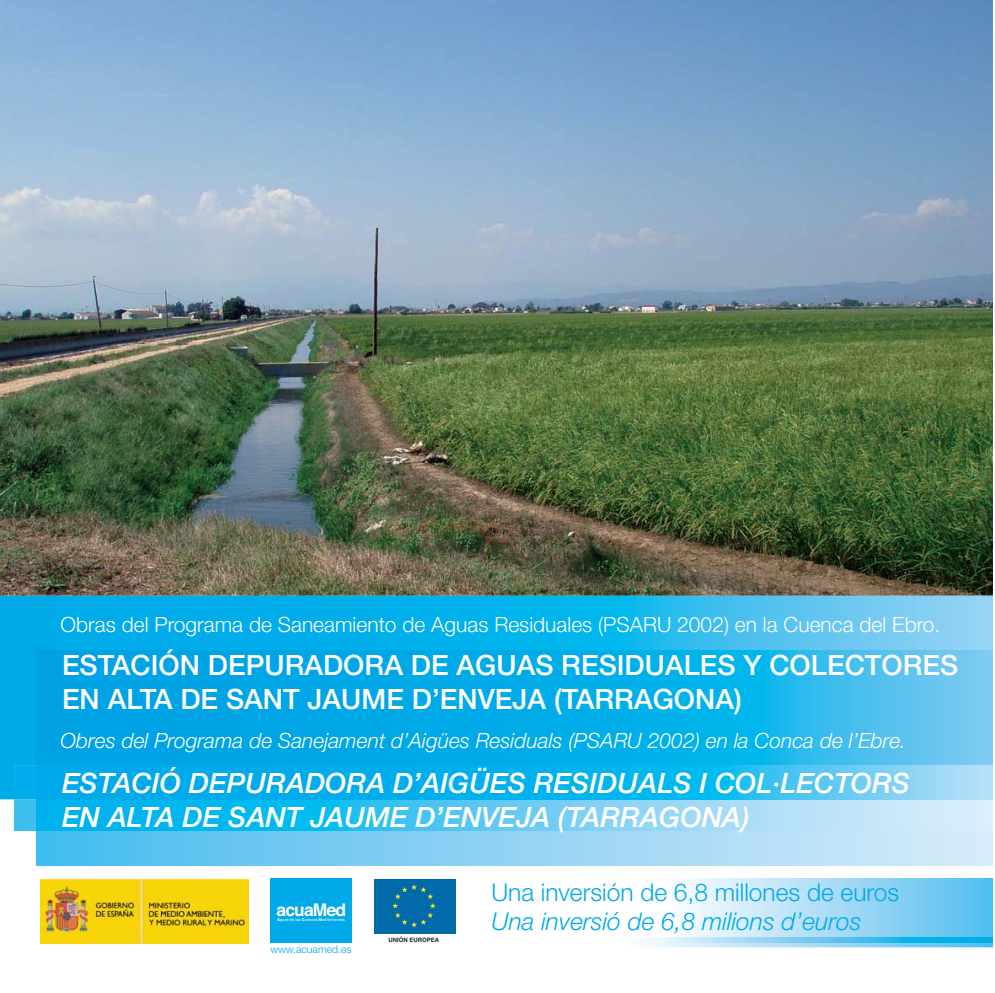
<style>
.page{position:relative;width:995px;height:993px;background:#fff}
.page>*{position:absolute;margin:0;border:0;box-sizing:border-box;transform-origin:0 0}
.t1{font:500 28px/33.6px "Helvetica Neue";color:#fff}
.t2{font:italic 500 28px/33.6px "Helvetica Neue";color:#fff}
.t3{font:300 24.5px "Helvetica Neue";color:#00aae9}
.t4{font:italic 300 24.5px "Helvetica Neue";color:#00aae9}
.t5{font:300 21px "Helvetica Neue";color:#fff}
.t6{font:italic 300 21px "Helvetica Neue";color:#fff}
.t7{font:700 17.32px "Helvetica";letter-spacing:-.05em;color:#fff}
.t8{font:300 10.5px "Helvetica Neue";color:#00aae9}
.t9{font:700 5.95px "Helvetica";color:#18231e}
.t10{font:4.02px "Helvetica";color:#fff}
.s1{font-weight:700}
</style>
<div class="page">
<div style="left:270px;top:878px;width:81px;height:64px;background:#00aae9"></div>
<div style="left:374px;top:878px;width:81px;height:55px;background:#006ba8"></div>
<svg style="left:392px;top:884px;width:43px;height:42px"></svg>
<img style="left:41px;top:879px;width:208px;height:64px">
<img style="left:0;top:0;width:992px;height:595px">
<svg style="left:0;top:595px;width:992px;height:204px;background:#20b5ea"></svg>
<div style="left:37px;top:830px;width:955px;height:35px;background:linear-gradient(to right,#46bcee,#daebfa)"></div>
<img style="left:37px;top:650px;width:955px;height:149px">
<svg style="left:14px;top:799px;width:978px;height:31px;background:#5ecbf3"></svg>
<img style="left:14px;top:765px;width:24px;height:34px">
<div style="left:670px;top:878px;width:322px;height:59px;background:linear-gradient(to right,#fffcfe,#53beee)"></div>
<svg style="left:641px;top:937px;width:351px;height:10px;background:#9fdaf5"></svg>
<img style="left:670px;top:937px;width:322px;height:5px">
<p class="t5" style="left:61px;top:617px;width:881px">Obras del Programa de Saneamiento de Aguas Residuales (PSARU 2002) en la Cuenca del Ebro.</p>
<p class="t1" style="left:62px;top:650px;width:897px">ESTACIÓN DEPURADORA DE AGUAS RESIDUALES Y COLECTORES<br>EN ALTA DE SANT JAUME D’ENVEJA (TARRAGONA)</p>
<p class="t6" style="left:61px;top:732px;width:846px">Obres del Programa de Sanejament d’Aigües Residuals (PSARU 2002) en la Conca de l’Ebre.</p>
<p class="t2" style="left:62px;top:768px;width:849px">ESTACIÓ DEPURADORA D’AIGÜES RESIDUALS I COL·LECTORS<br>EN ALTA DE SANT JAUME D’ENVEJA (TARRAGONA)</p>
<p class="t7" style="left:276px;top:902px;width:71px">acuaMed</p>
<p class="t10" style="left:277px;top:917px;width:69px"><span class="s1">A</span>guas de las <span class="s1">C</span>uencas <span class="s1">M</span>editerráneas</p>
<p class="t8" style="left:270px;top:945px;width:83px">www.acuamed.es</p>
<p class="t9" style="left:388px;top:937px;width:52px">UNIÓN EUROPEA</p>
<p class="t3" style="left:491px;top:882px;width:409px">Una inversión de 6,8 millones de euros</p>
<p class="t4" style="left:491px;top:912px;width:371px">Una inversió de 6,8 milions d’euros</p>
</div>
